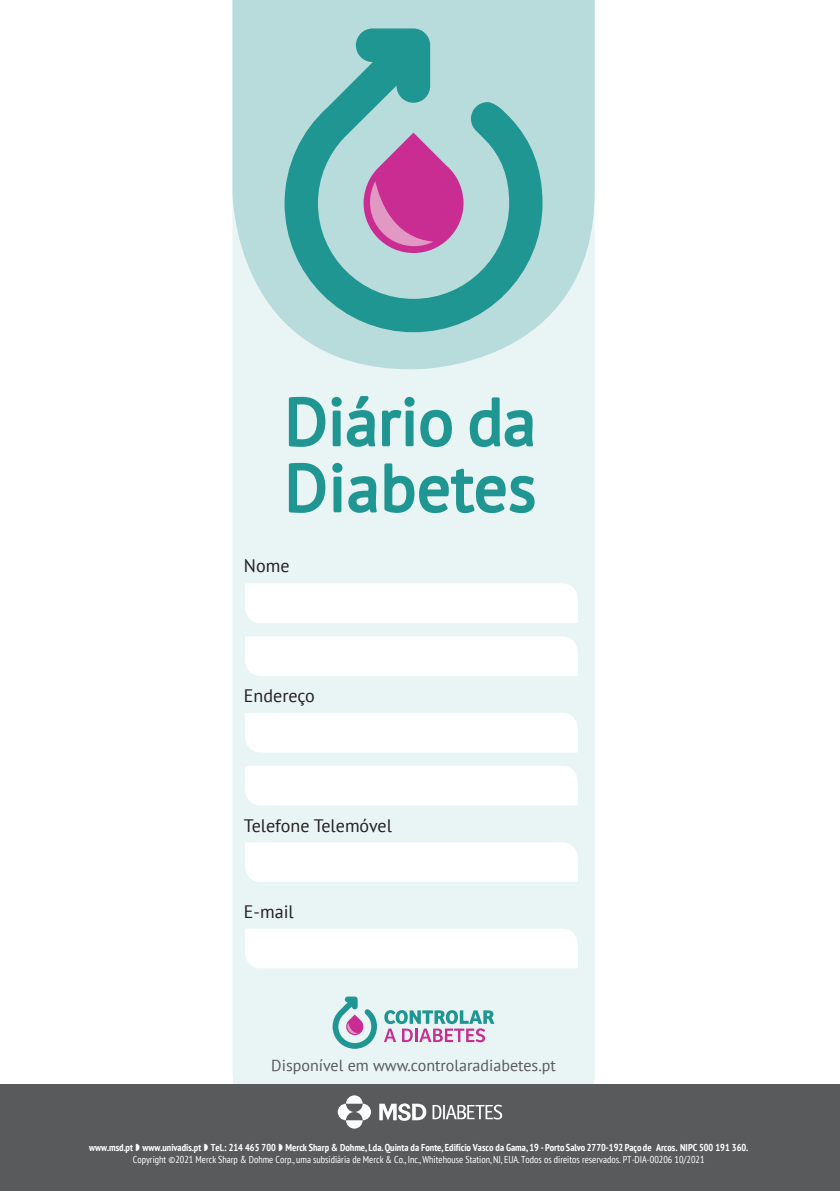
<style>
.page{position:relative;width:840px;height:1191px;background:#fff}
.page>*{position:absolute;margin:0;border:0;box-sizing:border-box;transform-origin:0 0}
.t1{font:66px/66px "PT Sans";color:#1f9691}
.t2{font:18px "PT Sans";color:#231f20}
.t3{font:16px "PT Sans";color:#585a5c}
.t4{font:700 condensed 10px "PT Sans";color:#fff}
.t5{font:condensed 10px "PT Sans";color:#fff}
</style>
<div class="page">
<div style="left:232px;top:369px;width:362px;height:715px;background:#e9f4f4"></div>
<svg style="left:232px;top:0;width:362px;height:369px;background:#c2e1e0"></svg>
<svg style="left:383px;top:1010px;width:111px;height:32px;background:#b3bccb"></svg>
<svg style="left:332px;top:996px;width:45px;height:52px;background:#a7c3cb"></svg>
<svg style="left:284px;top:28px;width:258px;height:304px;background:#89b5bc"></svg>
<div style="left:0;top:1084px;width:839px;height:107px;background:#585a5c"></div>
<svg style="left:346px;top:1095px;width:16px;height:8px"></svg>
<svg style="left:346px;top:1120px;width:16px;height:8px"></svg>
<svg style="left:337px;top:1103px;width:16px;height:17px"></svg>
<svg style="left:355px;top:1103px;width:16px;height:17px"></svg>
<svg style="left:379px;top:1103px;width:47px;height:18px"></svg>
<svg style="left:432px;top:1104px;width:70px;height:15px"></svg>
<svg style="left:245px;top:583px;width:332px;height:40px"></svg>
<svg style="left:245px;top:713px;width:332px;height:39px"></svg>
<svg style="left:245px;top:636px;width:332px;height:40px"></svg>
<svg style="left:245px;top:765px;width:332px;height:40px"></svg>
<svg style="left:245px;top:842px;width:332px;height:40px"></svg>
<svg style="left:245px;top:928px;width:332px;height:40px"></svg>
<svg style="left:287px;top:395px;width:166px;height:54px;background:#b1dad8"></svg>
<svg style="left:468px;top:396px;width:67px;height:52px;background:#abd7d5"></svg>
<svg style="left:287px;top:461px;width:249px;height:54px;background:#b1dad8"></svg>
<h1 class="t1" style="left:284px;top:387px;width:253px">Diário da<br>Diabetes</h1>
<h2 class="t2" style="left:244px;top:554px;width:47px">Nome</h2>
<h2 class="t2" style="left:244px;top:684px;width:72px">Endereço</h2>
<h2 class="t2" style="left:244px;top:813px;width:149px">Telefone Telemóvel</h2>
<h2 class="t2" style="left:244px;top:900px;width:51px">E-mail</h2>
<h3 class="t3" style="left:271px;top:1055px;width:286px">Disponível em www.controlaradiabetes.pt</h3>
<p class="t4" style="left:89px;top:1141px;width:660px">www.msd.pt www.univadis.pt Tel.: 214 465 700 Merck Sharp &amp; Dohme, Lda. Quinta da Fonte, Edifício Vasco da Gama, 19 - Porto Salvo 2770-192 Paço de Arcos. NIPC 500 191 360.</p>
<p class="t5" style="left:133px;top:1152px;width:572px">Copyright ©2021 Merck Sharp &amp; Dohme Corp., uma subsidiária de Merck &amp; Co., Inc., Whitehouse Station, NJ, EUA. Todos os direitos reservados. PT-DIA-00206 10/2021</p>
</div>
